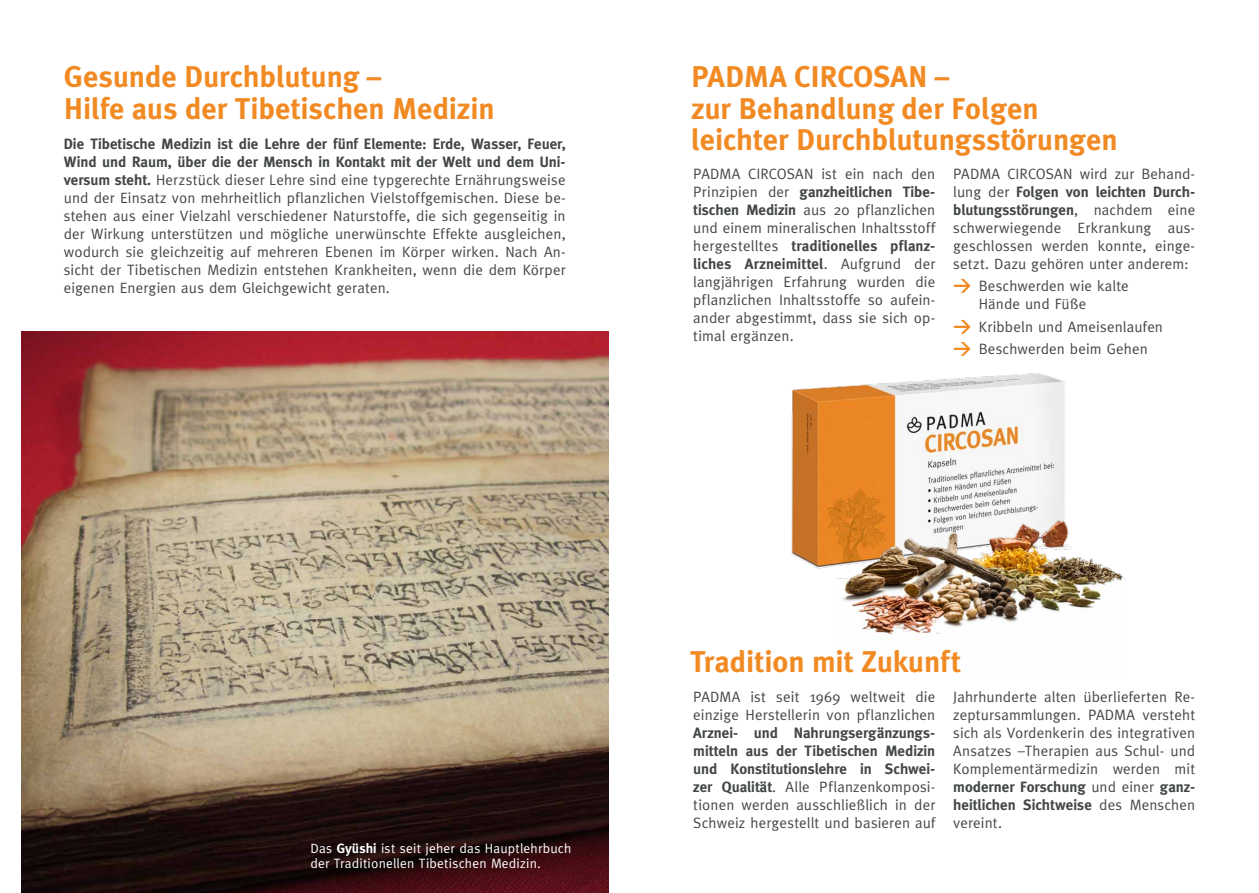
<style>
.page{position:relative;width:1259px;height:893px;background:#fff}
.page>*{position:absolute;margin:0;border:0;box-sizing:border-box;transform-origin:0 0}
.t1{font:700 30px/31.5px "Meta Plus";color:#f28a23}
.t2{font:15px/18px "Meta";letter-spacing:.01em;color:#444749;text-align:justify}
.t3{font:700 15px/18px "Meta";color:#444749;text-align:justify}
.t4{font:13.5px/15px "Meta";letter-spacing:.015em;color:#fff}
.s1{font-weight:700}
.s2{font-family:"DIN";font-weight:700;font-size:18px;color:#f28a23}
.s3{font-weight:400}
</style>
<div class="page">
<img style="left:791px;top:373px;width:274px;height:196px">
<img style="left:836px;top:511px;width:289px;height:124px">
<img style="left:21px;top:332px;width:587px;height:561px">
<h1 class="t1" style="left:64px;top:61px;width:432px">Gesunde Durchblutung –<br>Hilfe aus der Tibetischen Medizin</h1>
<p class="t2" style="left:64px;top:134px;width:503px"><span class="s1">Die Tibetische Medizin ist die Lehre der fünf Elemente: Erde, Wasser, Feuer, Wind und Raum, über die der Mensch in Kontakt mit der Welt und dem Uni&shy;versum steht.</span> Herzstück dieser Lehre sind eine typgerechte Ernährungsweise und der Einsatz von mehrheitlich pflanzlichen Vielstoffgemischen. Diese be&shy;stehen aus einer Vielzahl verschiedener Naturstoffe, die sich gegenseitig in der Wirkung unterstützen und mögliche unerwünschte Effekte ausgleichen, wodurch sie gleichzeitig auf mehreren Ebenen im Körper wirken. Nach An&shy;sicht der Tibetischen Medizin entstehen Krankheiten, wenn die dem Körper eigenen Energien aus dem Gleichgewicht geraten.</p>
<p class="t4" style="left:310px;top:840px;width:262px">Das <span class="s1">Gyüshi</span> ist seit jeher das Hauptlehrbuch der Traditionellen Tibetischen Medizin.</p>
<h1 class="t1" style="left:691px;top:61px;width:428px">PADMA CIRCOSAN –<br>zur Behandlung der Folgen leichter Durchblutungsstörungen</h1>
<p class="t2" style="left:693px;top:165px;width:243px">PADMA CIRCOSAN ist ein nach den Prinzipien der <span class="s1">ganzheitlichen Tibe&shy;tischen Medizin</span> aus 20 pflanzlichen und einem mineralischen Inhaltsstoff hergestelltes <span class="s1">traditionelles pflanz&shy;liches Arzneimittel</span>. Aufgrund der langjährigen Erfahrung wurden die pflanzlichen Inhaltsstoffe so aufein&shy;ander abgestimmt, dass sie sich op&shy;timal ergänzen.</p>
<p class="t2" style="left:953px;top:165px;width:243px">PADMA CIRCOSAN wird zur Behand&shy;lung der <span class="s1">Folgen von leichten Durch&shy;blutungsstörungen</span>, nachdem eine schwerwiegende Erkrankung aus&shy;geschlossen werden konnte, einge&shy;setzt. Dazu gehören unter anderem:</p>
<p class="t2" style="left:978px;top:277px;width:151px;text-indent:-26px"><span class="s2">&gt;</span> Beschwerden wie kalte<br>Hände und Füße</p>
<p class="t2" style="left:953px;top:315px;width:211px;line-height:22.5px"><span class="s2">&gt;</span> Kribbeln und Ameisenlaufen <span class="s2">&gt;</span> Beschwerden beim Gehen</p>
<h1 class="t1" style="left:690px;top:645px;width:272px">Tradition mit Zukunft</h1>
<p class="t2" style="left:693px;top:688px;width:243px">PADMA ist seit 1969 weltweit die einzige Herstellerin von pflanzlichen</p>
<p class="t3" style="left:693px;top:724px;width:243px">Arznei- und Nahrungsergänzungs&shy;mitteln aus der Tibetischen Medizin und Konstitutionslehre in Schwei&shy;zer Qualität<span class="s3">. Alle Pflanzenkomposi&shy;tionen werden ausschließlich in der Schweiz hergestellt und basieren auf</span></p>
<p class="t2" style="left:953px;top:688px;width:243px">Jahrhunderte alten überlieferten Re&shy;zeptursammlungen. PADMA versteht sich als Vordenkerin des integrativen Ansatzes –Therapien aus Schul- und Komplementärmedizin werden mit <span class="s1">moderner Forschung</span> und einer <span class="s1">ganz&shy;heitlichen Sichtweise</span> des Menschen vereint.</p>
</div>
